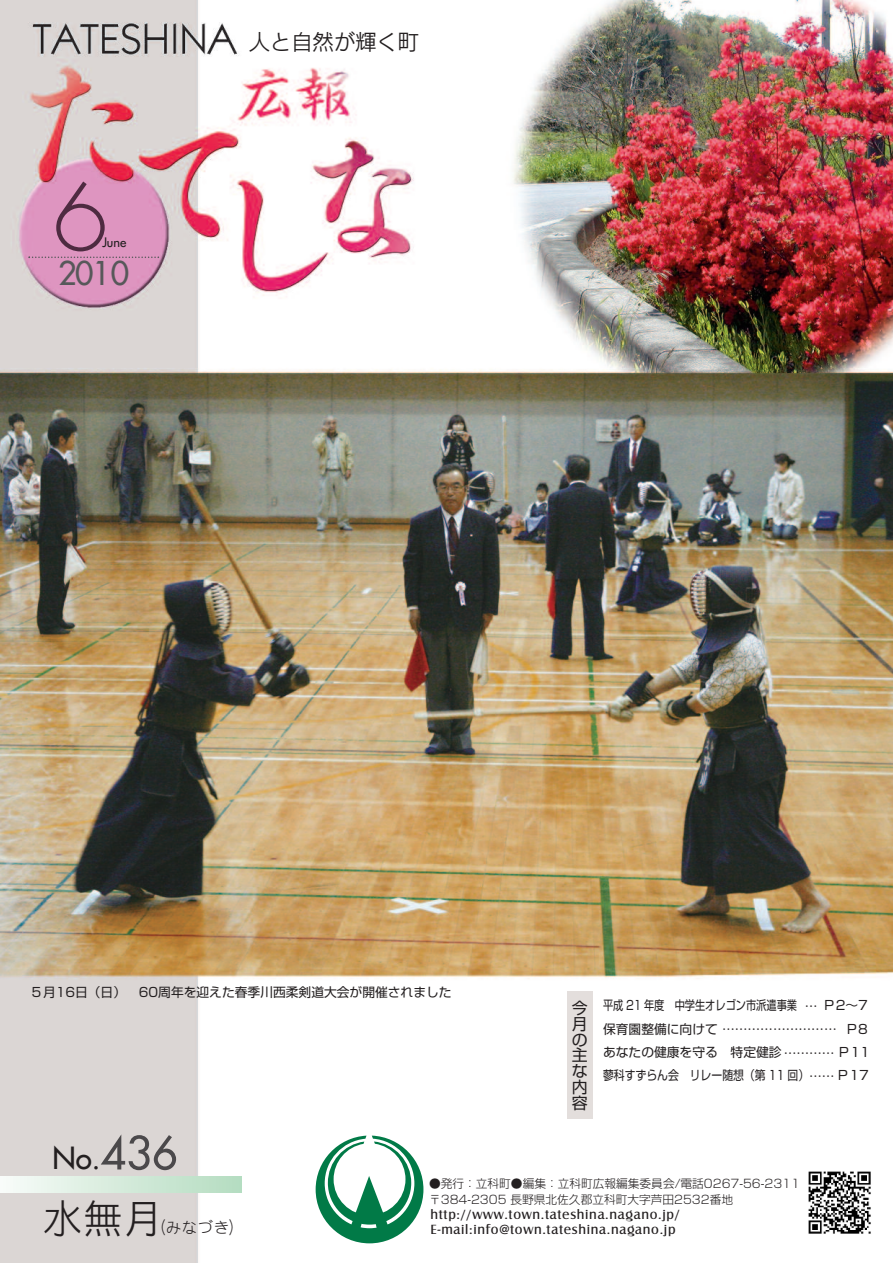
<style>
.page{position:relative;width:893px;height:1263px;background:#fff}
.page>*{position:absolute;margin:0;border:0;box-sizing:border-box;transform-origin:0 0}
.t1{font:40.35px "DF Gothic P Std W3";color:#231f20}
.t2{font:31.95px "Futura";color:#57585a}
.t3{font:29.7px "Futura";color:#231f20}
.t4{font:21.3px "New Rodin CID M";color:#231f20}
.t5{font:15.9px/15.8px "Shin Go Pro";color:#231f20;text-align:justify}
.t6{font:15.9px "DF Gothic P Std W3";color:#231f20}
.t7{font:13.8px/15.5px "Castle EF";letter-spacing:.05em;color:#231f20}
.t8{font:12.75px/23.4px "Shin Go Pro";color:#231f20}
.t9{font:12.75px "Shin Go Pro";color:#231f20;scale:.8 1}
.t10{font:12.75px "Futura";color:#231f20}
.t11{font:300 11.7px/15.5px "Shin Go Pro";color:#231f20}
</style>
<div class="page">
<img style="left:0;top:0;width:893px;height:1263px">
<div style="left:0;top:1176px;width:241px;height:17px;background:linear-gradient(to right,#f8fbf9,#b4dcc0)"></div>
<img style="left:101px;top:1134px;width:75px;height:36px">
<svg style="left:316px;top:1135px;width:107px;height:108px"></svg>
<img style="left:56px;top:181px;width:49px;height:70px">
<svg style="left:28px;top:256px;width:131px;height:2px"></svg>
<img style="left:801px;top:1164px;width:76px;height:76px">
<div style="left:567px;top:991px;width:25px;height:128px;background:#e3dedc"></div>
<p class="t10" style="left:102px;top:236px;width:26px">June</p>
<p class="t2" style="left:58px;top:257px;width:73px">2010</p>
<p class="t4" style="left:249px;top:29px;width:172px">人と自然が輝く町</p>
<p class="t8" style="left:30px;top:979px;width:423px">５月16日（日） 60周年を迎えた春季川西柔剣道大会が開催されました</p>
<p class="t5" style="left:572px;top:998px;width:17px">今月の主な内容</p>
<p class="t9" style="left:603px;top:995px;width:244px">平成 21 年度 中学生オレゴン市派遣事業</p>
<p class="t8" style="left:603px;top:992px;width:266px;line-height:23.9px;text-indent:202px">… Ｐ2〜7保育園整備に向けて ………………………</p>
<p class="t8" style="left:603px;top:1016px;width:268px;text-indent:242px">Ｐ8あなたの健康を守る 特定健診 ………… Ｐ11蓼科すずらん会 リレー随想（第 11 回）……Ｐ17</p>
<p class="t3" style="left:52px;top:1144px;width:50px">No.</p>
<p class="t1" style="left:43px;top:1196px;width:123px">水無月</p>
<p class="t6" style="left:150px;top:1218px;width:97px">（みなづき）</p>
<p class="t11" style="left:429px;top:1174px;width:372px">●発行：立科町●編集：立科町広報編集委員会/電話0267-56-2311〒384-2305 長野県北佐久郡立科町大字芦田2532番地</p>
<p class="t7" style="left:430px;top:1206px;width:251px">http://www.town.tateshina.nagano.jp/<br>E-mail:info@town.tateshina.nagano.jp</p>
</div>
